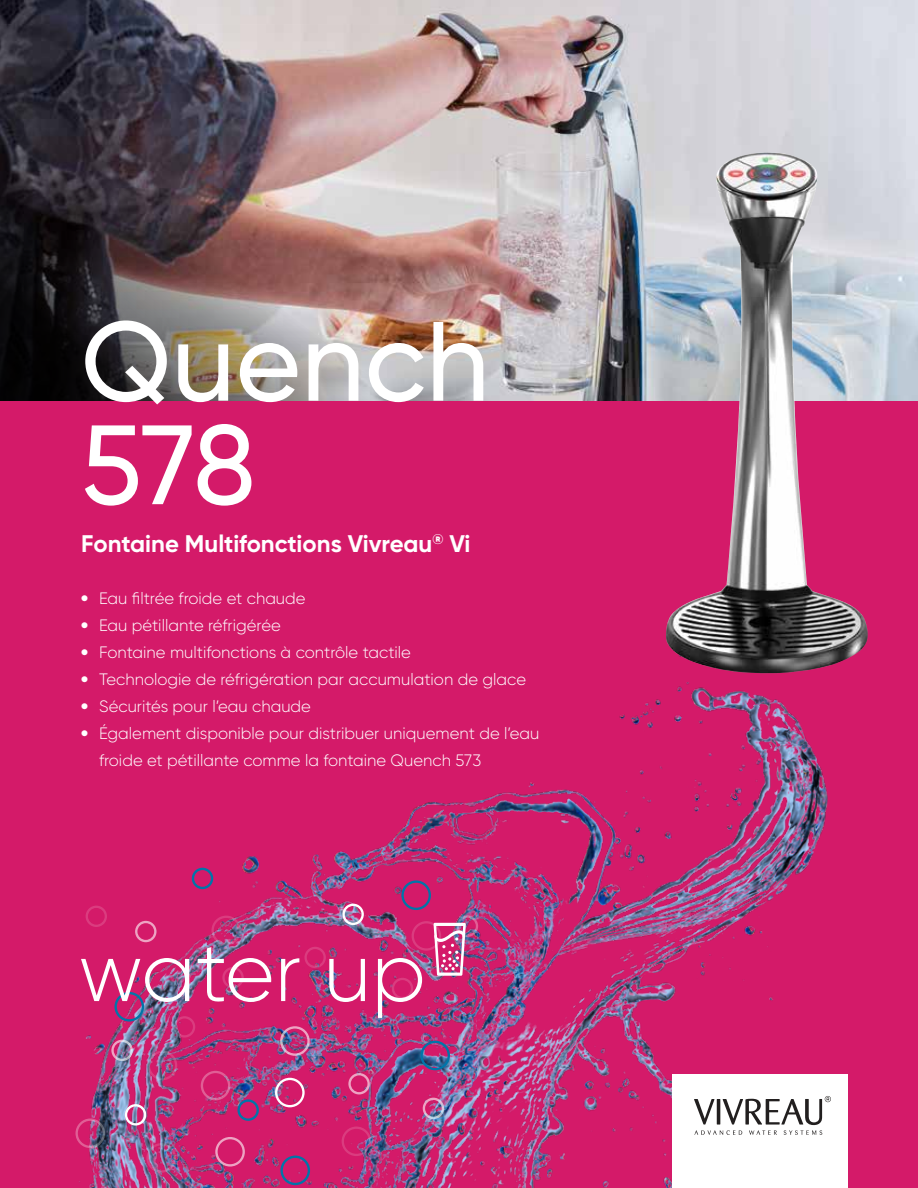
<style>
.page{position:relative;width:918px;height:1188px;background:#fff}
.page>*{position:absolute;margin:0;border:0;box-sizing:border-box;transform-origin:0 0}
.t1{font:500 112.5px/103.5px "Gilroy";color:#fff}
.t2{font:700 24px "Gilroy";color:#fff}
.t3{font:300 16.5px/27px "Gilroy";color:#fff}
.s1{font-weight:800}
</style>
<div class="page">
<div style="left:0;top:401px;width:918px;height:787px;background:#d41a69"></div>
<img style="left:75px;top:682px;width:773px;height:506px">
<svg style="left:423px;top:1098px;width:21px;height:21px"></svg>
<svg style="left:192px;top:868px;width:21px;height:21px"></svg>
<svg style="left:420px;top:1041px;width:30px;height:29px"></svg>
<img style="left:76px;top:904px;width:295px;height:281px">
<img style="left:378px;top:880px;width:100px;height:138px">
<img style="left:0;top:0;width:918px;height:401px">
<img style="left:0;top:25px;width:653px;height:376px">
<img style="left:665px;top:152px;width:203px;height:522px">
<div style="left:672px;top:1075px;width:175px;height:113px;background:#fff"></div>
<svg style="left:694px;top:1096px;width:137px;height:39px"></svg>
<h1 class="t1" style="left:81px;top:309px;width:410px">Quench<br>578</h1>
<h2 class="t2" style="left:81px;top:529px;width:391px">Fontaine Multifonctions Vivreau<sup>®</sup> Vi</h2>
<p class="t3" style="left:81px;top:585px;width:226px"><span class="s1">•</span> Eau filtrée froide et chaude</p>
<p class="t3" style="left:81px;top:612px;width:201px"><span class="s1">•</span> Eau pétillante réfrigérée</p>
<p class="t3" style="left:81px;top:639px;width:332px"><span class="s1">•</span> Fontaine multifonctions à contrôle tactile</p>
<p class="t3" style="left:81px;top:666px;width:447px"><span class="s1">•</span> Technologie de réfrigération par accumulation de glace</p>
<p class="t3" style="left:81px;top:693px;width:232px"><span class="s1">•</span> Sécurités pour l’eau chaude</p>
<p class="t3" style="left:99px;top:720px;width:442px;text-indent:-18px"><span class="s1">•</span> Également disponible pour distribuer uniquement de l’eau froide et pétillante comme la fontaine Quench 573</p>
</div>
